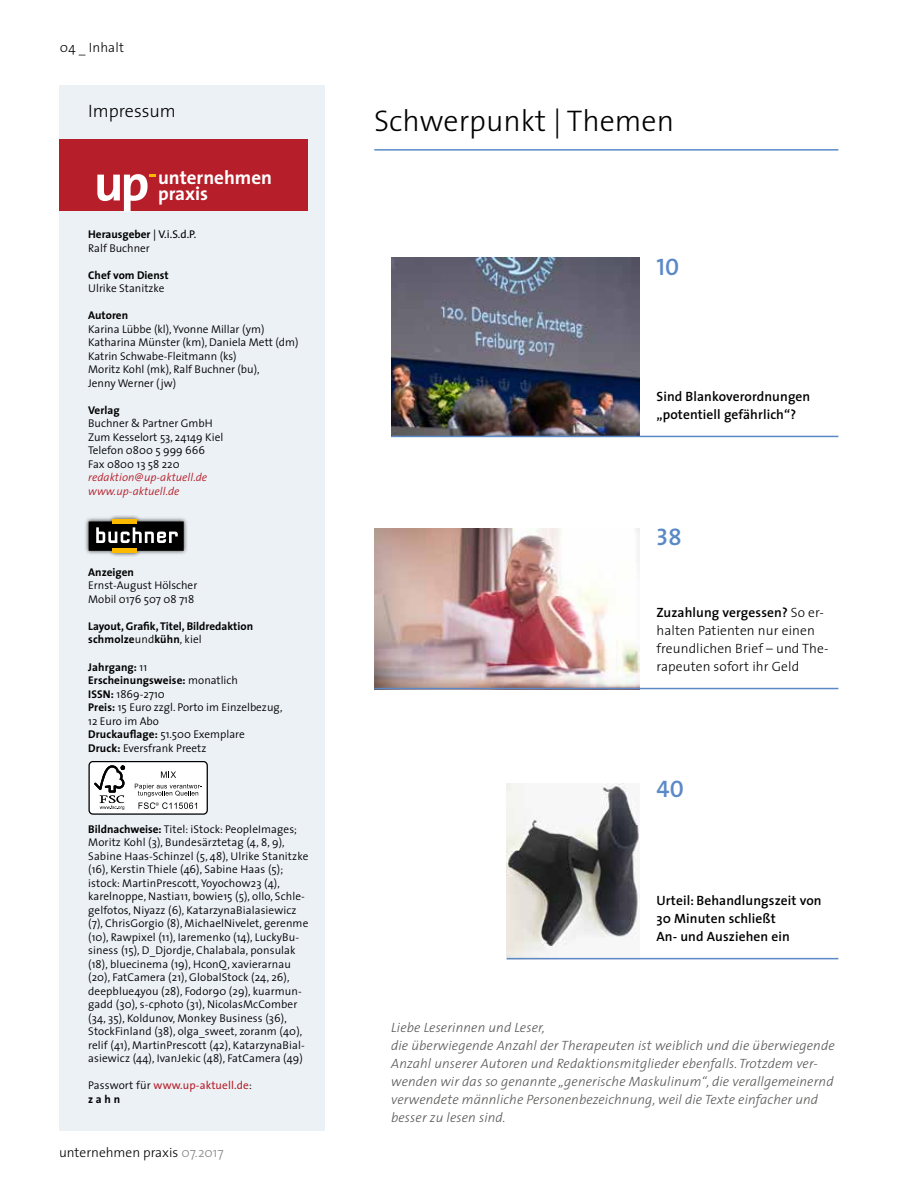
<style>
.page{position:relative;width:915px;height:1191px;background:#fff}
.page>*{position:absolute;margin:0;border:0;box-sizing:border-box;transform-origin:0 0}
.t1{font:300 30px "The Sans";color:#000}
.t2{font:24px "The Sans Semi Bold Caps";color:#5b89c7}
.t3{font:700 19.05px/16.2px "The Sans";color:#fff}
.t4{font:300 18px "The Sans";color:#000}
.t5{font:italic 300 13.5px/18px "The Sans";letter-spacing:.01em;color:#575756}
.t6{font:300 13.5px/18px "The Sans";letter-spacing:.01em;color:#000}
.t7{font:600 13.5px/18px "The Sans";letter-spacing:.01em;color:#000}
.t8{font:300 11.25px/13.5px "The Sans";letter-spacing:.01em;color:#000}
.t9{font:700 11.25px/13.5px "The Sans";color:#000}
.t10{font:italic 300 11.25px/13.5px "The Sans";letter-spacing:.005em;color:#b61f29}
.t11{font:11.25px/13.5px "The Sans";letter-spacing:.01em;color:#b61f29}
.s1{font-weight:400}
.s2{font-weight:300}
.s3{font-weight:700}
.s4{font-weight:300;color:#000}
.s5{font-weight:700;color:#000}
.s6{color:#878787}
.s7{font-weight:600}
</style>
<div class="page">
<img style="left:391px;top:257px;width:248px;height:179px">
<img style="left:374px;top:528px;width:265px;height:160px">
<hr style="left:374px;top:149px;width:464px;height:2px;background:#5b89c7">
<div style="left:60px;top:85px;width:265px;height:1046px;background:#ecf1f6"></div>
<div style="left:84px;top:515px;width:104px;height:42px;background:#000;opacity:.75"></div>
<svg style="left:89px;top:521px;width:95px;height:30px"></svg>
<div style="left:113px;top:519px;width:24px;height:5px;background:#fbba00"></div>
<div style="left:113px;top:548px;width:24px;height:5px;background:#fbba00"></div>
<div style="left:60px;top:140px;width:248px;height:71px;background:#b61f29"></div>
<svg style="left:97px;top:174px;width:58px;height:37px"></svg>
<div style="left:89px;top:761px;width:118px;height:53px;background:#fff;border-radius:4px"></div>
<div style="left:88px;top:761px;width:120px;height:53px;border:1px solid #000;border-radius:4px"></div>
<svg style="left:94px;top:765px;width:31px;height:45px"></svg>
<svg style="left:135px;top:771px;width:67px;height:38px"></svg>
<hr style="left:391px;top:436px;width:447px;height:1px;background:#5b89c7">
<hr style="left:374px;top:688px;width:464px;height:1px;background:#5b89c7">
<img style="left:506px;top:783px;width:133px;height:175px">
<hr style="left:506px;top:958px;width:332px;height:1px;background:#5b89c7">
<p class="t6" style="left:60px;top:38px;width:66px">04 _ Inhalt</p>
<h3 class="t4" style="left:88px;top:96px;width:89px">Impressum</h3>
<h3 class="t3" style="left:158px;top:169px;width:115px">unternehmen praxis</h3>
<p class="t9" style="left:88px;top:227px;width:109px">Herausgeber <span class="s1">| V.i.S.d.P.<br></span><span class="s2">Ralf Buchner</span></p>
<p class="t9" style="left:88px;top:268px;width:82px">Chef vom Dienst</p>
<p class="t8" style="left:88px;top:281px;width:78px">Ulrike Stanitzke</p>
<p class="t9" style="left:88px;top:308px;width:41px">Autoren</p>
<p class="t8" style="left:88px;top:322px;width:212px">Karina Lübbe (kl), Yvonne Millar (ym)<br>Katharina Münster (km), Daniela Mett (dm)<br>Katrin Schwabe-Fleitmann (ks)<br>Moritz Kohl (mk), Ralf Buchner (bu),<br>Jenny Werner (jw)</p>
<p class="t9" style="left:88px;top:403px;width:33px">Verlag</p>
<p class="t8" style="left:88px;top:416px;width:136px">Buchner &amp; Partner GmbH<br>Zum Kesselort 53, 24149 Kiel<br>Telefon 0800 5 999 666<br>Fax 0800 13 58 220</p>
<p class="t10" style="left:88px;top:470px;width:120px">redaktion@up-aktuell.de www.up-aktuell.de</p>
<p class="t9" style="left:88px;top:565px;width:47px">Anzeigen</p>
<p class="t8" style="left:88px;top:578px;width:110px">Ernst-August Hölscher<br>Mobil 0176 507 08 718</p>
<p class="t9" style="left:88px;top:619px;width:166px">Layout, Grafik, Titel, Bildredaktion schmolze<span class="s2">und</span>kühn<span class="s2">, kiel</span></p>
<p class="t8" style="left:88px;top:659px;width:196px"><span class="s3">Jahrgang:</span> 11<br><span class="s3">Erscheinungsweise:</span> monatlich<br><span class="s3">ISSN:</span> 1869-2710<br><span class="s3">Preis:</span> 15 Euro zzgl. Porto im Einzelbezug,<br>12 Euro im Abo<br><span class="s3">Druckauflage:</span> 51.500 Exemplare<br><span class="s3">Druck:</span> Eversfrank Preetz</p>
<p class="t8" style="left:88px;top:821px;width:221px"><span class="s3">Bildnachweise:</span> Titel: iStock: PeopleImages; Moritz Kohl (3), Bundesärztetag (4, 8, 9), Sabine Haas-Schinzel (5, 48), Ulrike Stanitzke (16), Kerstin Thiele (46), Sabine Haas (5); istock: MartinPrescott, Yoyochow23 (4), karelnoppe, Nastia11, bowie15 (5), ollo, Schle&shy;gelfotos, Niyazz (6), KatarzynaBialasiewicz (7), ChrisGorgio (8), MichaelNivelet, gerenme (10), Rawpixel (11), Iaremenko (14), LuckyBu&shy;siness (15), D_Djordje, Chalabala, ponsulak (18), bluecinema (19), HconQ, xavierarnau (20), FatCamera (21), GlobalStock (24, 26), deepblue4you (28), Fodor90 (29), kuarmun&shy;gadd (30), s-cphoto (31), NicolasMcComber (34, 35), Koldunov, Monkey Business (36), StockFinland (38), olga_sweet, zoranm (40), relif (41), MartinPrescott (42), KatarzynaBial&shy;asiewicz (44), IvanJekic (48), FatCamera (49)</p>
<p class="t11" style="left:88px;top:1078px;width:165px"><span class="s4">Passwort für</span> www.up-aktuell.de<span class="s4">: </span><span class="s5">z a h n</span></p>
<p class="t6" style="left:59px;top:1143px;width:166px">unternehmen praxis <span class="s6">07.2017</span></p>
<h1 class="t1" style="left:374px;top:96px;width:301px">Schwerpunkt | Themen</h1>
<h2 class="t2" style="left:656px;top:247px;width:24px">10</h2>
<p class="t7" style="left:656px;top:387px;width:155px">Sind Blankoverordnungen „potentiell gefährlich“?</p>
<h2 class="t2" style="left:656px;top:516px;width:27px">38</h2>
<p class="t6" style="left:656px;top:602px;width:173px"><span class="s7">Zuzahlung vergessen?</span> So er&shy;halten Patienten nur einen freundlichen Brief – und The&shy;rapeuten sofort ihr Geld</p>
<h2 class="t2" style="left:656px;top:769px;width:29px">40</h2>
<p class="t7" style="left:656px;top:891px;width:167px">Urteil: Behandlungszeit von<br>30 Minuten schließt<br>An- und Ausziehen ein</p>
<p class="t5" style="left:391px;top:1017px;width:445px">Liebe Leserinnen und Leser,<br>die überwiegende Anzahl der Therapeuten ist weiblich und die überwiegende Anzahl unserer Autoren und Redaktionsmitglieder ebenfalls. Trotzdem ver&shy;wenden wir das so genannte „generische Maskulinum“, die verallgemeinernd verwendete männliche Personenbezeichnung, weil die Texte einfacher und besser zu lesen sind.</p>
</div>
